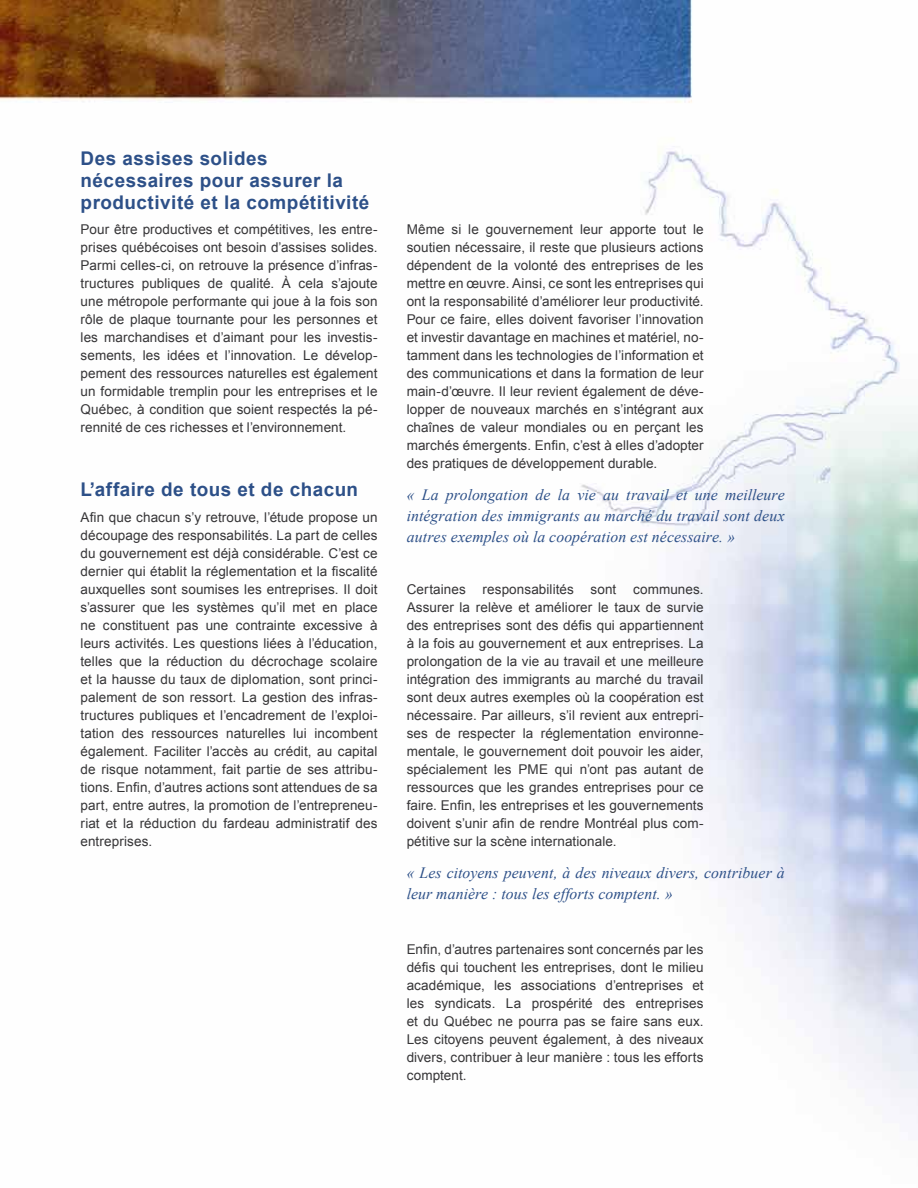
<style>
.page{position:relative;width:918px;height:1188px;background:#fff}
.page>*{position:absolute;margin:0;border:0;box-sizing:border-box;transform-origin:0 0}
.t1{font:700 18.9px/21.6px "Arial";letter-spacing:.025em;color:#2d5088}
.t2{font:italic 15.75px/21px "Times New Roman";letter-spacing:.005em;color:#2d5088;text-align:justify}
.t3{font:13.5px/18px "Arial";letter-spacing:.005em;color:#363537;text-align:justify}
</style>
<div class="page">
<img style="left:0;top:0;width:918px;height:1123px">
<h1 class="t1" style="left:81px;top:149px;width:290px">Des assises solides nécessaires pour assurer la productivité et la compétitivité</h1>
<p class="t3" style="left:81px;top:220px;width:298px">Pour être productives et compétitives, les entre&shy;prises québécoises ont besoin d’assises solides.<br>Parmi celles-ci, on retrouve la présence d’infras&shy;tructures publiques de qualité. À cela s’ajoute une métropole performante qui joue à la fois son rôle de plaque tournante pour les personnes et les marchandises et d’aimant pour les investis&shy;sements, les idées et l’innovation. Le dévelop&shy;pement des ressources naturelles est également un formidable tremplin pour les entreprises et le Québec, à condition que soient respectés la pé&shy;rennité de ces richesses et l’environnement.</p>
<h1 class="t1" style="left:81px;top:480px;width:279px">L’affaire de tous et de chacun</h1>
<p class="t3" style="left:81px;top:508px;width:299px">Afin que chacun s’y retrouve, l’étude propose un découpage des responsabilités. La part de celles du gouvernement est déjà considérable. C’est ce dernier qui établit la réglementation et la fiscalité auxquelles sont soumises les entreprises. I l doit s’assurer que les systèmes qu’il met en place ne constituent pas une contrainte excessive à leurs activités. Les questions liées à l’éducation, telles que la réduction du décrochage scolaire et la hausse du taux de diplomation, sont princi&shy;palement de son ressort. La gestion des infras&shy;tructures publiques et l’encadrement de l’exploi&shy;tation des ressources naturelles lui incombent également. Faciliter l’accès au crédit, au capital de risque notamment, fait partie de ses attribu&shy;tions. Enfin, d’autres actions sont attendues de sa part, entre autres, la promotion de l’entrepreneu&shy;riat et la réduction du fardeau administratif des entreprises.</p>
<p class="t3" style="left:407px;top:220px;width:299px">Même si le gouvernement leur apporte tout le soutien nécessaire, il reste que plusieurs actions dépendent de la volonté des entreprises de les mettre en œuvre. Ainsi, ce sont les entreprises qui ont la responsabilité d’améliorer leur productivité.<br>Pour ce faire, elles doivent favoriser l’innovation et investir davantage en machines et matériel, no&shy;tamment dans les technologies de l’information et des communications et dans la formation de leur main-d’œuvre. I l leur revient également de déve&shy;lopper de nouveaux marchés en s’intégrant aux chaînes de valeur mondiales ou en perçant les marchés émergents. Enfin, c’est à elles d’adopter des pratiques de développement durable.</p>
<p class="t2" style="left:407px;top:483px;width:380px">« La prolongation de la vie au travail et une meilleure intégration des immigrants au marché du travail sont deux autres exemples où la coopération est nécessaire. »</p>
<p class="t3" style="left:407px;top:580px;width:298px">Certaines responsabilités sont communes.<br>Assurer la relève et améliorer le taux de survie des entreprises sont des défis qui appartiennent à la fois au gouvernement et aux entreprises. La prolongation de la vie au travail et une meilleure intégration des immigrants au marché du travail sont deux autres exemples où la coopération est nécessaire. Par ailleurs, s’il revient aux entrepri&shy;ses de respecter la réglementation environne&shy;mentale, le gouvernement doit pouvoir les aider, spécialement les PME</p>
<p class="t3" style="left:407px;top:760px;width:298px;text-indent:148px">qui n’ont pas autant de ressources que les grandes entreprises pour ce faire. Enfin, les entreprises et les gouvernements doivent s’unir afin de rendre Montréal plus com&shy;pétitive sur la scène internationale.</p>
<p class="t2" style="left:407px;top:862px;width:380px">« Les citoyens peuvent, à des niveaux divers, contribuer à leur manière : tous les efforts comptent. »</p>
<p class="t3" style="left:407px;top:940px;width:298px">Enfin, d’autres partenaires sont concernés par les défis qui touchent les entreprises, dont le milieu académique, les associations d’entreprises et les syndicats. La prospérité des entreprises et du Québec ne pourra pas se faire sans eux.<br>Les citoyens peuvent également, à des niveaux divers, contribuer à leur manière : tous les efforts comptent.</p>
</div>
